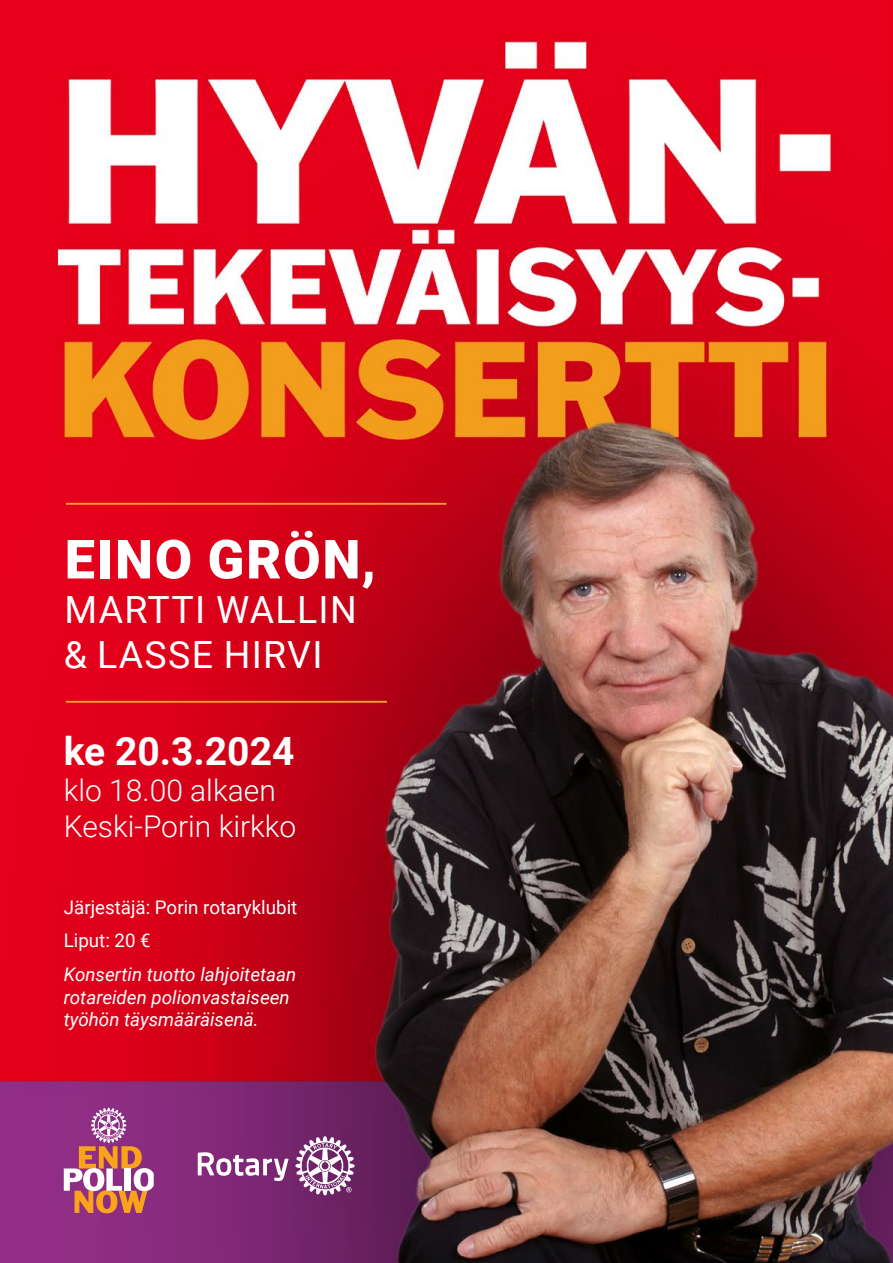
<style>
.page{position:relative;width:893px;height:1263px;background:#fff}
.page>*{position:absolute;margin:0;border:0;box-sizing:border-box;transform-origin:0 0}
.t1{font:900 54px "Roboto";letter-spacing:.035em;color:#fff}
.t2{font:700 39px "Roboto";color:#fff}
.t3{font:37.5px/45px "Roboto";letter-spacing:.035em;color:#fff}
.t4{font:300 30px/36px "Roboto";color:#fff}
.t5{font:italic 18.75px/22.5px "Roboto";color:#fff}
.t6{font:18.75px "Roboto";color:#fff}
</style>
<div class="page">
<img style="left:0;top:0;width:893px;height:1263px">
<svg style="left:198px;top:1152px;width:90px;height:29px"></svg>
<svg style="left:296px;top:1136px;width:58px;height:59px"></svg>
<svg style="left:64px;top:1108px;width:90px;height:105px;background:#b76a84"></svg>
<hr style="left:66px;top:701px;width:321px;height:2px;background:#f6a033">
<hr style="left:66px;top:503px;width:380px;height:2px;background:#f6a033">
<p class="t1" style="left:65px;top:521px;width:313px">EINO GRÖN,</p>
<p class="t3" style="left:64px;top:586px;width:295px">MARTTI WALLIN &amp; LASSE HIRVI</p>
<p class="t2" style="left:64px;top:724px;width:232px">ke 20.3.2024</p>
<p class="t4" style="left:64px;top:771px;width:234px">klo 18.00 alkaen<br>Keski-Porin kirkko</p>
<p class="t6" style="left:64px;top:894px;width:235px">Järjestäjä: Porin rotaryklubit</p>
<p class="t6" style="left:64px;top:927px;width:89px">Liput: 20 €</p>
<p class="t5" style="left:64px;top:962px;width:234px">Konsertin tuotto lahjoitetaan rotareiden polionvastaiseen työhön täysmääräisenä.</p>
</div>
